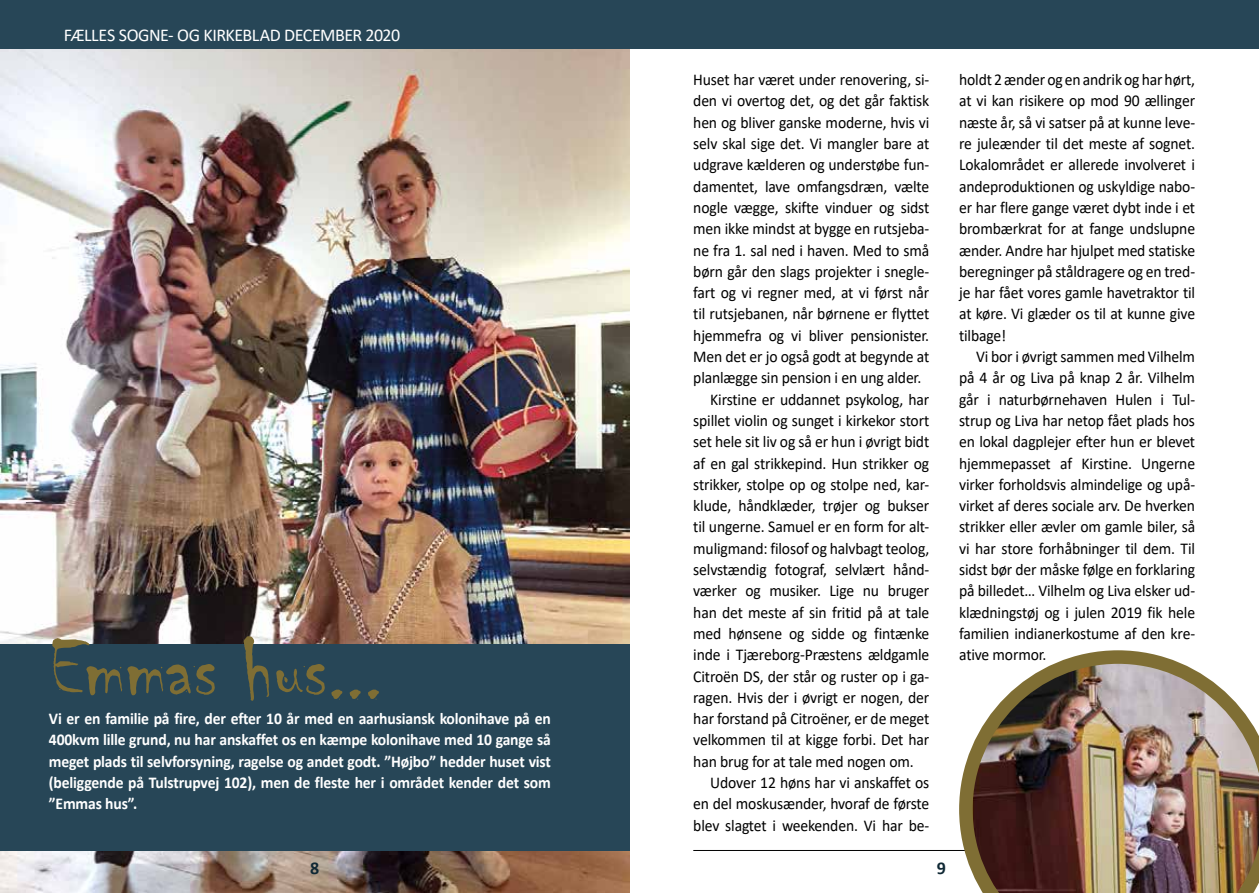
<style>
.page{position:relative;width:1259px;height:893px;background:#fff}
.page>*{position:absolute;margin:0;border:0;box-sizing:border-box;transform-origin:0 0}
.t1{font:90px "Chiller";color:#7f6e34}
.t2{font:18px "Calibri";letter-spacing:-.025em;color:#fff}
.t3{font:700 18px "Calibri";color:#0f2834}
.t4{font:16.5px/21.3px "Calibri";letter-spacing:-.01em;color:#000;text-align:justify;scale:.95 1}
.t5{font:700 16.5px/21.3px "Calibri";letter-spacing:-.01em;color:#fff;text-align:justify;scale:.95 1}
</style>
<div class="page">
<img style="left:0;top:49px;width:629px;height:844px">
<hr style="left:693px;top:850px;width:502px;height:1px;background:#000">
<div style="left:0;top:644px;width:629px;height:207px;background:#274657"></div>
<img style="left:959px;top:650px;width:300px;height:243px">
<div style="left:617px;top:0;width:642px;height:49px;background:#274657"></div>
<div style="left:0;top:0;width:642px;height:49px;background:#274657"></div>
<p class="t2" style="left:64px;top:23px;width:338px">FÆLLES SOGNE- OG KIRKEBLAD DECEMBER 2020</p>
<h1 class="t1" style="left:49px;top:619px;width:337px">Emmas hus...</h1>
<p class="t5" style="left:49px;top:708px;width:530px">Vi er en familie på fire, der efter 10 år med en aarhusiansk kolonihave på en 400kvm lille grund, nu har anskaffet os en kæmpe kolonihave med 10 gange så meget plads til selvforsyning, ragelse og andet godt. ”Højbo” hedder huset vist (beliggende på Tulstrupvej 102), men de fleste her i området kender det som ”Emmas hus”.</p>
<p class="t4" style="left:693px;top:69px;width:250px">Huset har været under renovering, si-</p>
<p class="t4" style="left:693px;top:90px;width:250px">den vi overtog det, og det går faktisk</p>
<p class="t4" style="left:693px;top:111px;width:250px">hen og bliver ganske moderne, hvis vi</p>
<p class="t4" style="left:693px;top:132px;width:250px">selv skal sige det. Vi mangler bare at</p>
<p class="t4" style="left:693px;top:154px;width:250px">udgrave kælderen og understøbe fun-</p>
<p class="t4" style="left:693px;top:175px;width:250px">damentet, lave omfangsdræn, vælte</p>
<p class="t4" style="left:693px;top:196px;width:250px">nogle vægge, skifte vinduer og sidst</p>
<p class="t4" style="left:693px;top:218px;width:250px">men ikke mindst at bygge en rutsjeba-</p>
<p class="t4" style="left:693px;top:239px;width:250px">ne fra 1. sal ned i haven. Med to små</p>
<p class="t4" style="left:693px;top:260px;width:250px">børn går den slags projekter i snegle-</p>
<p class="t4" style="left:693px;top:282px;width:250px">fart og vi regner med, at vi først når</p>
<p class="t4" style="left:693px;top:303px;width:250px">til rutsjebanen, når børnene er flyttet</p>
<p class="t4" style="left:693px;top:324px;width:250px">hjemmefra og vi bliver pensionister.</p>
<p class="t4" style="left:693px;top:345px;width:250px">Men det er jo også godt at begynde at</p>
<p class="t4" style="left:693px;top:367px;width:241px">planlægge sin pension i en ung alder.</p>
<p class="t4" style="left:710px;top:388px;width:232px">Kirstine er uddannet psykolog, har</p>
<p class="t4" style="left:693px;top:409px;width:250px">spillet violin og sunget i kirkekor stort</p>
<p class="t4" style="left:693px;top:431px;width:250px">set hele sit liv og så er hun i øvrigt bidt</p>
<p class="t4" style="left:693px;top:452px;width:250px">af en gal strikkepind. Hun strikker og</p>
<p class="t4" style="left:693px;top:473px;width:250px">strikker, stolpe op og stolpe ned, kar-</p>
<p class="t4" style="left:693px;top:495px;width:250px">klude, håndklæder, trøjer og bukser</p>
<p class="t4" style="left:693px;top:516px;width:250px">til ungerne. Samuel er en form for alt-</p>
<p class="t4" style="left:693px;top:537px;width:250px">muligmand: filosof og halvbagt teolog,</p>
<p class="t4" style="left:693px;top:558px;width:250px">selvstændig fotograf, selvlært hånd-</p>
<p class="t4" style="left:693px;top:580px;width:250px">værker og musiker. Lige nu bruger</p>
<p class="t4" style="left:693px;top:601px;width:250px">han det meste af sin fritid på at tale</p>
<p class="t4" style="left:693px;top:622px;width:250px">med hønsene og sidde og fintænke</p>
<p class="t4" style="left:693px;top:644px;width:250px">inde i Tjæreborg-Præstens ældgamle</p>
<p class="t4" style="left:693px;top:665px;width:250px">Citroën DS, der står og ruster op i ga-</p>
<p class="t4" style="left:693px;top:686px;width:250px">ragen. Hvis der i øvrigt er nogen, der</p>
<p class="t4" style="left:693px;top:708px;width:250px">har forstand på Citroëner, er de meget</p>
<p class="t4" style="left:693px;top:729px;width:250px">velkommen til at kigge forbi. Det har</p>
<p class="t4" style="left:693px;top:750px;width:233px">han brug for at tale med nogen om.</p>
<p class="t4" style="left:710px;top:771px;width:232px">Udover 12 høns har vi anskaffet os</p>
<p class="t4" style="left:693px;top:793px;width:250px">en del moskusænder, hvoraf de første</p>
<p class="t4" style="left:693px;top:814px;width:250px">blev slagtet i weekenden. Vi har be-</p>
<p class="t3" style="left:310px;top:856px;width:11px">8</p>
<p class="t3" style="left:937px;top:856px;width:11px">9</p>
<p class="t4" style="left:959px;top:69px;width:250px">holdt 2 ænder og en andrik og har hørt, at vi kan risikere op mod 90 ællinger næste år, så vi satser på at kunne leve&shy;re juleænder til det meste af sognet.<br>Lokalområdet er allerede involveret i andeproduktionen og uskyldige nabo&shy;er har flere gange været dybt inde i et brombærkrat for at fange undslupne ænder. Andre har hjulpet med statiske beregninger på ståldragere og en tred&shy;je har fået vores gamle havetraktor til at køre. Vi glæder os til at kunne give tilbage!</p>
<p class="t4" style="left:959px;top:345px;width:250px;text-indent:17px">Vi bor i øvrigt sammen med Vilhelm på 4 år og Liva på knap 2 år. Vilhelm går i naturbørnehaven Hulen i Tul&shy;strup og Liva har netop fået plads hos en lokal dagplejer efter hun er blevet hjemmepasset af Kirstine. Ungerne virker forholdsvis almindelige og upå&shy;virket af deres sociale arv. De hverken strikker eller ævler om gamle biler, så vi har store forhåbninger til dem. Til sidst bør der måske følge en forklaring på billedet… Vilhelm og Liva elsker ud&shy;klædningstøj og i julen 2019 fik hele familien indianerkostume af den kre&shy;ative mormor.</p>
</div>
